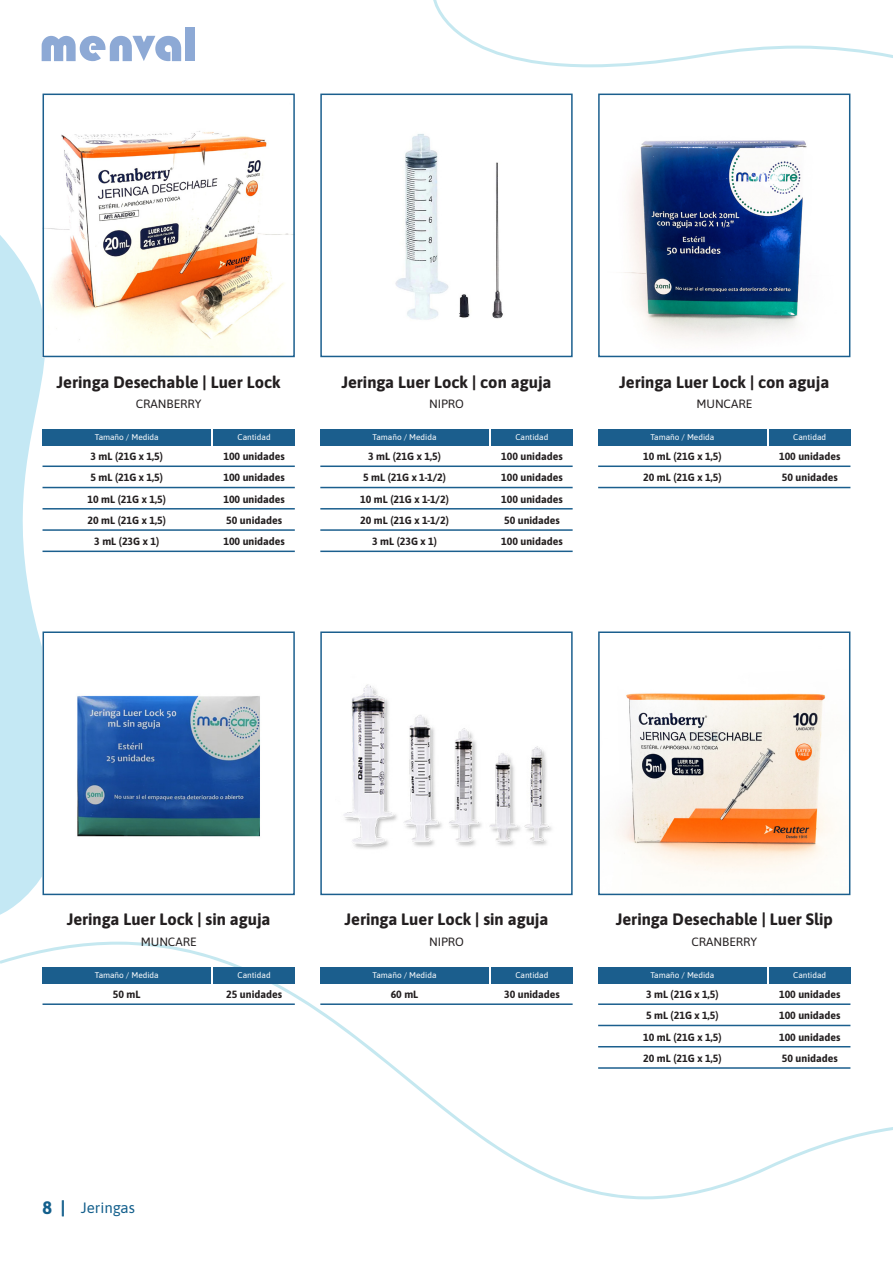
<style>
.page{position:relative;width:893px;height:1263px;background:#fff}
.page>*{position:absolute;margin:0;border:0;box-sizing:border-box;transform-origin:0 0}
.t1{font:700 18px "Asap";color:#135f8c}
.t2{font:700 16.5px "Asap";color:#231f20}
.t3{font:15px "Asap";color:#135f8c}
.t4{font:12px "Asap";color:#231f20}
.t5{font:700 10.5px "Asap";color:#231f20}
.t6{font:8.25px "Asap";color:#fff}
</style>
<div class="page">
<svg style="left:0;top:235px;width:113px;height:680px"></svg>
<svg style="left:42px;top:36px;width:139px;height:25px"></svg>
<div style="left:185px;top:27px;width:9px;height:34px;background:#8da9d5"></div>
<svg style="left:433px;top:0;width:460px;height:67px"></svg>
<svg style="left:1px;top:942px;width:892px;height:257px"></svg>
<div style="left:43px;top:429px;width:168px;height:17px;background:#1b5e8d"></div>
<img style="left:46px;top:131px;width:246px;height:223px">
<div style="left:213px;top:429px;width:82px;height:17px;background:#1b5e8d"></div>
<div style="left:43px;top:94px;width:252px;height:263px;border:2px solid #1b5f8e"></div>
<hr style="left:43px;top:465px;width:252px;height:2px;background:#1b5f8e">
<div style="left:598px;top:967px;width:168px;height:17px;background:#1b5e8d"></div>
<img style="left:618px;top:693px;width:216px;height:180px">
<div style="left:769px;top:967px;width:81px;height:17px;background:#1b5e8d"></div>
<div style="left:598px;top:631px;width:252px;height:264px;border:2px solid #1b5f8e"></div>
<hr style="left:598px;top:1003px;width:252px;height:2px;background:#1b5f8e">
<div style="left:598px;top:429px;width:168px;height:17px;background:#1b5e8d"></div>
<img style="left:624px;top:140px;width:183px;height:199px">
<div style="left:769px;top:429px;width:81px;height:17px;background:#1b5e8d"></div>
<div style="left:598px;top:94px;width:252px;height:263px;border:2px solid #1b5f8e"></div>
<hr style="left:598px;top:465px;width:252px;height:2px;background:#1b5f8e">
<div style="left:320px;top:967px;width:169px;height:17px;background:#1b5e8d"></div>
<img style="left:344px;top:684px;width:208px;height:165px">
<div style="left:491px;top:967px;width:82px;height:17px;background:#1b5e8d"></div>
<div style="left:320px;top:631px;width:253px;height:264px;border:2px solid #1b5f8e"></div>
<hr style="left:320px;top:1003px;width:253px;height:2px;background:#1b5f8e">
<div style="left:320px;top:429px;width:169px;height:17px;background:#1b5e8d"></div>
<img style="left:395px;top:134px;width:108px;height:186px">
<div style="left:491px;top:429px;width:82px;height:17px;background:#1b5e8d"></div>
<div style="left:320px;top:94px;width:253px;height:263px;border:2px solid #1b5f8e"></div>
<hr style="left:320px;top:465px;width:253px;height:2px;background:#1b5f8e">
<div style="left:43px;top:967px;width:168px;height:17px;background:#1b5e8d"></div>
<img style="left:46px;top:643px;width:214px;height:249px">
<div style="left:213px;top:967px;width:82px;height:17px;background:#1b5e8d"></div>
<div style="left:43px;top:631px;width:252px;height:264px;border:2px solid #1b5f8e"></div>
<hr style="left:43px;top:508px;width:252px;height:1px;background:#1b5f8e">
<hr style="left:43px;top:529px;width:252px;height:2px;background:#1b5f8e">
<hr style="left:598px;top:487px;width:252px;height:1px;background:#1b5f8e">
<hr style="left:598px;top:1025px;width:252px;height:1px;background:#1b5f8e">
<hr style="left:598px;top:1046px;width:252px;height:1px;background:#1b5f8e">
<hr style="left:598px;top:1067px;width:252px;height:2px;background:#1b5f8e">
<hr style="left:43px;top:487px;width:252px;height:1px;background:#1b5f8e">
<hr style="left:43px;top:551px;width:252px;height:1px;background:#1b5f8e">
<hr style="left:43px;top:1003px;width:252px;height:2px;background:#1b5f8e">
<hr style="left:320px;top:551px;width:253px;height:1px;background:#1b5f8e">
<hr style="left:320px;top:508px;width:253px;height:1px;background:#1b5f8e">
<hr style="left:320px;top:529px;width:253px;height:2px;background:#1b5f8e">
<hr style="left:320px;top:487px;width:253px;height:1px;background:#1b5f8e">
<p class="t2" style="left:57px;top:370px;width:226px">Jeringa Desechable | Luer Lock</p>
<p class="t4" style="left:136px;top:395px;width:67px">CRANBERRY</p>
<p class="t2" style="left:341px;top:370px;width:212px">Jeringa Luer Lock | con aguja</p>
<p class="t4" style="left:429px;top:395px;width:36px">NIPRO</p>
<p class="t2" style="left:619px;top:370px;width:212px">Jeringa Luer Lock | con aguja</p>
<p class="t4" style="left:696px;top:395px;width:57px">MUNCARE</p>
<p class="t6" style="left:95px;top:431px;width:65px">Tamaño / Medida</p>
<p class="t6" style="left:238px;top:431px;width:35px">Cantidad</p>
<p class="t6" style="left:373px;top:431px;width:65px">Tamaño / Medida</p>
<p class="t6" style="left:515px;top:431px;width:35px">Cantidad</p>
<p class="t6" style="left:650px;top:431px;width:65px">Tamaño / Medida</p>
<p class="t6" style="left:793px;top:431px;width:35px">Cantidad</p>
<p class="t5" style="left:90px;top:449px;width:74px">3 mL (21G x 1,5)</p>
<p class="t5" style="left:223px;top:449px;width:63px">100 unidades</p>
<p class="t5" style="left:368px;top:449px;width:74px">3 mL (21G x 1,5)</p>
<p class="t5" style="left:501px;top:449px;width:63px">100 unidades</p>
<p class="t5" style="left:643px;top:449px;width:80px">10 mL (21G x 1,5)</p>
<p class="t5" style="left:779px;top:449px;width:63px">100 unidades</p>
<p class="t5" style="left:90px;top:470px;width:74px">5 mL (21G x 1,5)</p>
<p class="t5" style="left:223px;top:470px;width:63px">100 unidades</p>
<p class="t5" style="left:363px;top:470px;width:84px">5 mL (21G x 1-1/2)</p>
<p class="t5" style="left:501px;top:470px;width:63px">100 unidades</p>
<p class="t5" style="left:643px;top:470px;width:80px">20 mL (21G x 1,5)</p>
<p class="t5" style="left:782px;top:470px;width:57px">50 unidades</p>
<p class="t5" style="left:88px;top:491px;width:80px">10 mL (21G x 1,5)</p>
<p class="t5" style="left:223px;top:491px;width:63px">100 unidades</p>
<p class="t5" style="left:88px;top:513px;width:80px">20 mL (21G x 1,5)</p>
<p class="t5" style="left:226px;top:513px;width:57px">50 unidades</p>
<p class="t5" style="left:360px;top:491px;width:90px">10 mL (21G x 1-1/2)</p>
<p class="t5" style="left:501px;top:491px;width:63px">100 unidades</p>
<p class="t5" style="left:360px;top:513px;width:90px">20 mL (21G x 1-1/2)</p>
<p class="t5" style="left:504px;top:513px;width:57px">50 unidades</p>
<p class="t5" style="left:94px;top:534px;width:67px">3 mL (23G x 1)</p>
<p class="t5" style="left:223px;top:534px;width:63px">100 unidades</p>
<p class="t5" style="left:372px;top:534px;width:67px">3 mL (23G x 1)</p>
<p class="t5" style="left:501px;top:534px;width:63px">100 unidades</p>
<p class="t2" style="left:67px;top:908px;width:205px">Jeringa Luer Lock | sin aguja</p>
<p class="t4" style="left:141px;top:933px;width:57px">MUNCARE</p>
<p class="t6" style="left:95px;top:969px;width:65px">Tamaño / Medida</p>
<p class="t6" style="left:238px;top:969px;width:35px">Cantidad</p>
<p class="t5" style="left:113px;top:987px;width:29px">50 mL</p>
<p class="t5" style="left:226px;top:987px;width:57px">25 unidades</p>
<p class="t1" style="left:43px;top:1195px;width:24px">8 |</p>
<p class="t3" style="left:81px;top:1198px;width:56px">Jeringas</p>
<p class="t2" style="left:344px;top:908px;width:205px">Jeringa Luer Lock | sin aguja</p>
<p class="t4" style="left:429px;top:933px;width:36px">NIPRO</p>
<p class="t2" style="left:616px;top:908px;width:219px">Jeringa Desechable | Luer Slip</p>
<p class="t4" style="left:691px;top:933px;width:67px">CRANBERRY</p>
<p class="t6" style="left:373px;top:969px;width:65px">Tamaño / Medida</p>
<p class="t6" style="left:515px;top:969px;width:35px">Cantidad</p>
<p class="t6" style="left:650px;top:969px;width:65px">Tamaño / Medida</p>
<p class="t6" style="left:793px;top:969px;width:35px">Cantidad</p>
<p class="t5" style="left:391px;top:987px;width:29px">60 mL</p>
<p class="t5" style="left:504px;top:987px;width:57px">30 unidades</p>
<p class="t5" style="left:646px;top:987px;width:74px">3 mL (21G x 1,5)</p>
<p class="t5" style="left:779px;top:987px;width:63px">100 unidades</p>
<p class="t5" style="left:646px;top:1008px;width:74px">5 mL (21G x 1,5)</p>
<p class="t5" style="left:779px;top:1008px;width:63px">100 unidades</p>
<p class="t5" style="left:643px;top:1029px;width:80px">10 mL (21G x 1,5)</p>
<p class="t5" style="left:779px;top:1029px;width:63px">100 unidades</p>
<p class="t5" style="left:643px;top:1051px;width:80px">20 mL (21G x 1,5)</p>
<p class="t5" style="left:782px;top:1051px;width:57px">50 unidades</p>
</div>
